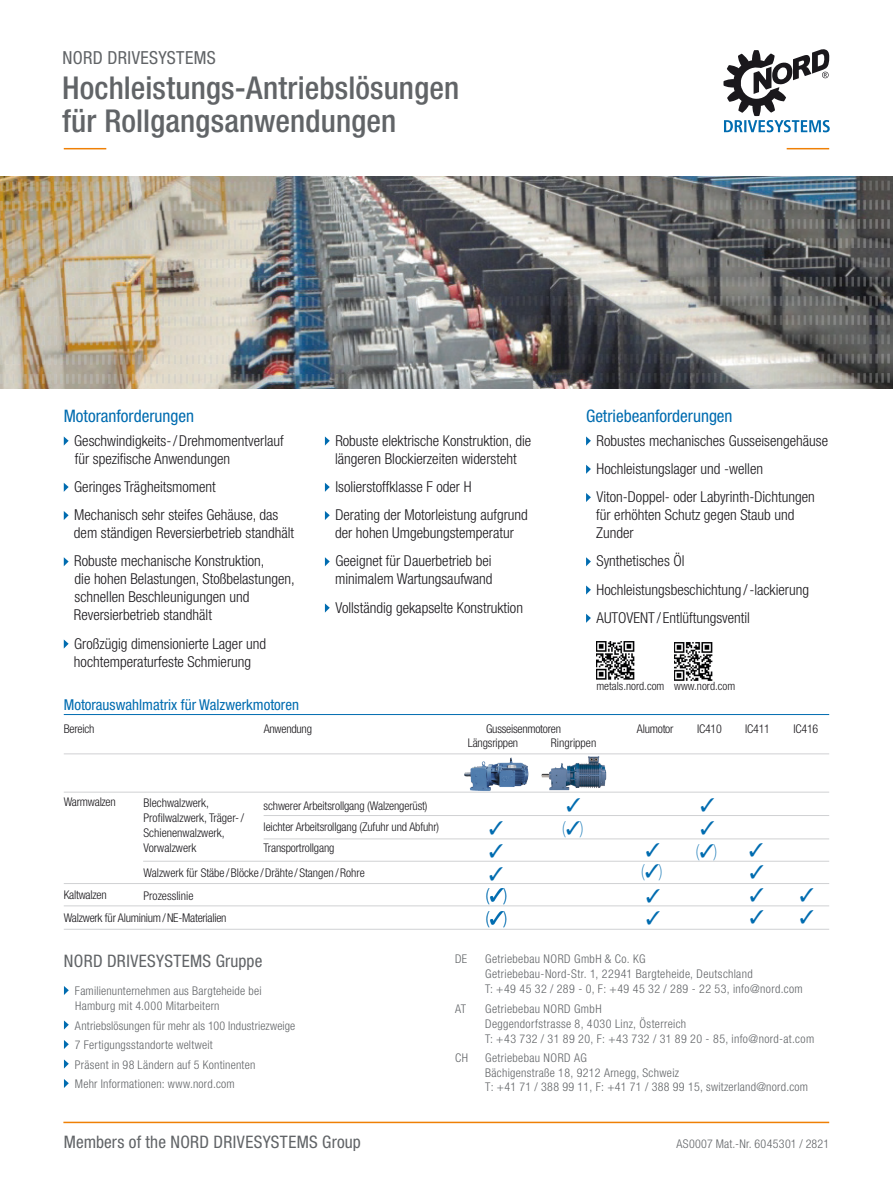
<style>
.page{position:relative;width:893px;height:1188px;background:#fff}
.page>*{position:absolute;margin:0;border:0;box-sizing:border-box;transform-origin:0 0}
.t1{font:500 condensed 31.5px/33px "Helvetica Neue LT Std";letter-spacing:.005em;color:#616467}
.t2{font:condensed 18px "Helvetica Neue LT Std";letter-spacing:.02em;color:#616467}
.t3{font:100 condensed 18px "Helvetica Neue LT Std";color:#006cb0}
.t4{font:condensed 17.25px "Helvetica Neue LT Std";letter-spacing:.015em;color:#616467}
.t5{font:condensed 17.25px "Helvetica Neue LT Std";color:#006cb0}
.t6{font:300 condensed 15px/18px "Helvetica Neue LT Std";color:#1a181c}
.List_Paragraph{font:condensed 15px "Helvetica Neue LT Std";color:#006cb0}
.t7{font:300 condensed 12px/15px "Helvetica Neue LT Std";letter-spacing:.025em;color:#616467}
.List_Paragraph-2{font:300 condensed 12px/15px "Helvetica Neue LT Std";letter-spacing:-.01em;color:#1a181c}
.t8{font:300 condensed 11.4px "Helvetica Neue LT Std";color:#1a181c}
</style>
<div class="page">
<img style="left:427px;top:178px;width:466px;height:209px">
<img style="left:0;top:178px;width:427px;height:210px">
<hr style="left:64px;top:148px;width:42px;height:1px;background:#ef8005">
<hr style="left:787px;top:148px;width:42px;height:1px;background:#ef8005">
<svg style="left:723px;top:49px;width:107px;height:83px"></svg>
<img style="left:596px;top:641px;width:38px;height:38px">
<img style="left:674px;top:642px;width:38px;height:39px">
<hr style="left:63px;top:1122px;width:766px;height:1px;background:#ef8005">
<svg style="left:64px;top:986px;width:5px;height:9px"></svg>
<svg style="left:64px;top:1020px;width:5px;height:10px"></svg>
<svg style="left:64px;top:1040px;width:5px;height:9px"></svg>
<svg style="left:64px;top:1059px;width:5px;height:10px"></svg>
<svg style="left:64px;top:1079px;width:5px;height:9px"></svg>
<svg style="left:64px;top:436px;width:5px;height:10px"></svg>
<svg style="left:64px;top:483px;width:5px;height:9px"></svg>
<svg style="left:64px;top:511px;width:5px;height:9px"></svg>
<svg style="left:64px;top:557px;width:5px;height:9px"></svg>
<svg style="left:64px;top:639px;width:5px;height:10px"></svg>
<svg style="left:325px;top:436px;width:5px;height:10px"></svg>
<svg style="left:325px;top:483px;width:5px;height:9px"></svg>
<svg style="left:325px;top:511px;width:5px;height:9px"></svg>
<svg style="left:325px;top:557px;width:5px;height:9px"></svg>
<svg style="left:325px;top:603px;width:5px;height:10px"></svg>
<svg style="left:586px;top:436px;width:5px;height:10px"></svg>
<svg style="left:586px;top:465px;width:5px;height:9px"></svg>
<svg style="left:586px;top:493px;width:5px;height:9px"></svg>
<svg style="left:586px;top:557px;width:5px;height:9px"></svg>
<svg style="left:586px;top:585px;width:5px;height:10px"></svg>
<svg style="left:586px;top:614px;width:5px;height:9px"></svg>
<hr style="left:64px;top:714px;width:765px;height:1px;background:#006cb0">
<hr style="left:64px;top:754px;width:765px;height:1px;background:#d0d1d3">
<hr style="left:64px;top:792px;width:765px;height:1px;background:#d0d1d3">
<hr style="left:64px;top:883px;width:765px;height:1px;background:#d0d1d3">
<hr style="left:64px;top:906px;width:765px;height:1px;background:#d0d1d3">
<hr style="left:64px;top:929px;width:765px;height:1px;background:#d0d1d3">
<img style="left:523px;top:753px;width:101px;height:40px">
<img style="left:464px;top:757px;width:64px;height:34px">
<hr style="left:143px;top:861px;width:686px;height:1px;background:#d0d1d3">
<hr style="left:264px;top:815px;width:565px;height:1px;background:#d0d1d3">
<hr style="left:264px;top:839px;width:565px;height:1px;background:#d0d1d3">
<p class="t2" style="left:63px;top:47px;width:155px">NORD DRIVESYSTEMS</p>
<h1 class="t1" style="left:62px;top:71px;width:399px">Hochleistungs-Antriebslösungen für Rollgangsanwendungen</h1>
<p class="t5" style="left:64px;top:405px;width:132px">Motoranforderungen</p>
<p class="t6" style="left:74px;top:431px;width:211px">Geschwindigkeits-/Drehmomentverlauf für spezifische Anwendungen</p>
<p class="t6" style="left:74px;top:477px;width:143px">Geringes Trägheitsmoment</p>
<p class="t6" style="left:74px;top:506px;width:222px">Mechanisch sehr steifes Gehäuse, das dem ständigen Reversierbetrieb standhält</p>
<p class="t6" style="left:74px;top:552px;width:222px">Robuste mechanische Konstruktion,<br>die hohen Belastungen, Stoßbelastungen, schnellen Beschleunigungen und Reversierbetrieb standhält</p>
<p class="t6" style="left:74px;top:634px;width:194px">Großzügig dimensionierte Lager und hochtemperaturfeste Schmierung</p>
<p class="t6" style="left:335px;top:431px;width:198px">Robuste elektrische Konstruktion, die längeren Blockierzeiten widersteht</p>
<p class="t6" style="left:335px;top:477px;width:138px">Isolierstoffklasse F oder H</p>
<p class="t6" style="left:335px;top:506px;width:194px">Derating der Motorleistung aufgrund der hohen Umgebungstemperatur</p>
<p class="t6" style="left:335px;top:552px;width:159px">Geeignet für Dauerbetrieb bei minimalem Wartungsaufwand</p>
<p class="t6" style="left:335px;top:598px;width:189px">Vollständig gekapselte Konstruktion</p>
<p class="t5" style="left:586px;top:405px;width:148px">Getriebeanforderungen</p>
<p class="t6" style="left:597px;top:431px;width:233px">Robustes mechanisches Gusseisengehäuse</p>
<p class="t6" style="left:597px;top:459px;width:168px">Hochleistungslager und -wellen</p>
<p class="t6" style="left:597px;top:488px;width:220px">Viton-Doppel- oder Labyrinth-Dichtungen</p>
<p class="t6" style="left:596px;top:506px;width:200px">für erhöhten Schutz gegen Staub und<br>Zunder</p>
<p class="t6" style="left:597px;top:552px;width:89px">Synthetisches Öl</p>
<p class="t6" style="left:597px;top:580px;width:214px">Hochleistungsbeschichtung /-lackierung</p>
<p class="t6" style="left:597px;top:608px;width:155px">AUTOVENT / Entlüftungsventil</p>
<p class="t8" style="left:596px;top:680px;width:69px">metals.nord.com</p>
<p class="t8" style="left:674px;top:680px;width:62px">www.nord.com</p>
<p class="List_Paragraph" style="left:64px;top:696px;width:237px">Motorauswahlmatrix für Walzwerkmotoren</p>
<p class="List_Paragraph-2" style="left:64px;top:721px;width:32px">Bereich</p>
<p class="List_Paragraph-2" style="left:264px;top:721px;width:50px">Anwendung</p>
<p class="List_Paragraph-2" style="left:486px;top:721px;width:77px">Gusseisenmotoren</p>
<p class="List_Paragraph-2" style="left:637px;top:721px;width:38px">Alumotor</p>
<p class="List_Paragraph-2" style="left:697px;top:721px;width:26px">IC410</p>
<p class="List_Paragraph-2" style="left:745px;top:721px;width:26px">IC411</p>
<p class="List_Paragraph-2" style="left:794px;top:721px;width:26px">IC416</p>
<p class="List_Paragraph-2" style="left:468px;top:735px;width:52px">Längsrippen</p>
<p class="List_Paragraph-2" style="left:551px;top:735px;width:47px">Ringrippen</p>
<p class="List_Paragraph-2" style="left:64px;top:794px;width:54px">Warmwalzen</p>
<p class="List_Paragraph-2" style="left:144px;top:795px;width:67px">Blechwalzwerk,</p>
<p class="List_Paragraph-2" style="left:144px;top:810px;width:102px">Profilwalzwerk, Träger-/<br>Schienenwalzwerk,</p>
<p class="List_Paragraph-2" style="left:144px;top:840px;width:54px">Vorwalzwerk</p>
<p class="List_Paragraph-2" style="left:144px;top:865px;width:223px">Walzwerk für Stäbe / Blöcke /Drähte / Stangen /Rohre</p>
<p class="List_Paragraph-2" style="left:264px;top:798px;width:165px">schwerer Arbeitsrollgang (Walzengerüst)</p>
<p class="List_Paragraph-2" style="left:264px;top:819px;width:177px">leichter Arbeitsrollgang (Zufuhr und Abfuhr)</p>
<p class="List_Paragraph-2" style="left:264px;top:840px;width:72px">Transportrollgang</p>
<p class="List_Paragraph-2" style="left:64px;top:887px;width:44px">Kaltwalzen</p>
<p class="List_Paragraph-2" style="left:64px;top:911px;width:164px">Walzwerk für Aluminium /NE-Materialien</p>
<p class="List_Paragraph-2" style="left:144px;top:888px;width:51px">Prozesslinie</p>
<p class="t4" style="left:64px;top:951px;width:200px">NORD DRIVESYSTEMS Gruppe</p>
<p class="t7" style="left:75px;top:983px;width:188px">Familienunternehmen aus Bargteheide bei<br>Hamburg mit 4.000 Mitarbeitern</p>
<p class="t7" style="left:75px;top:1018px;width:222px">Antriebslösungen für mehr als 100 Industriezweige</p>
<p class="t7" style="left:75px;top:1037px;width:139px">7 Fertigungsstandorte weltweit</p>
<p class="t7" style="left:75px;top:1057px;width:182px">Präsent in 98 Ländern auf 5 Kontinenten</p>
<p class="t7" style="left:75px;top:1076px;width:161px">Mehr Informationen: www.nord.com</p>
<p class="t7" style="left:455px;top:952px;width:14px">DE</p>
<p class="t7" style="left:455px;top:1001px;width:13px">AT</p>
<p class="t7" style="left:455px;top:1051px;width:15px">CH</p>
<p class="t3" style="left:485px;top:884px;width:23px">(✓)</p>
<p class="t3" style="left:485px;top:908px;width:23px">(✓)</p>
<p class="t3" style="left:562px;top:817px;width:23px">(✓)</p>
<p class="t3" style="left:641px;top:860px;width:23px">(✓)</p>
<p class="t3" style="left:695px;top:841px;width:23px">(✓)</p>
<p class="t7" style="left:485px;top:951px;width:319px">Getriebebau NORD GmbH &amp; Co. KG<br>Getriebebau-Nord-Str. 1, 22941 Bargteheide, Deutschland<br>T: +49 45 32 / 289 - 0, F: +49 45 32 / 289 - 22 53, info@nord.com</p>
<p class="t7" style="left:485px;top:1001px;width:331px">Getriebebau NORD GmbH<br>Deggendorfstrasse 8, 4030 Linz, Österreich<br>T: +43 732 / 31 89 20, F: +43 732 / 31 89 20 - 85, info@nord-at.com</p>
<p class="t7" style="left:485px;top:1050px;width:324px">Getriebebau NORD AG<br>Bächigenstraße 18, 9212 Arnegg, Schweiz<br>T: +41 71 / 388 99 11, F: +41 71 / 388 99 15, switzerland@nord.com</p>
<p class="t4" style="left:64px;top:1132px;width:299px">Members of the NORD DRIVESYSTEMS Group</p>
<p class="t7" style="left:676px;top:1136px;width:154px">AS0007 Mat.-Nr. 6045301 / 2821</p>
</div>
